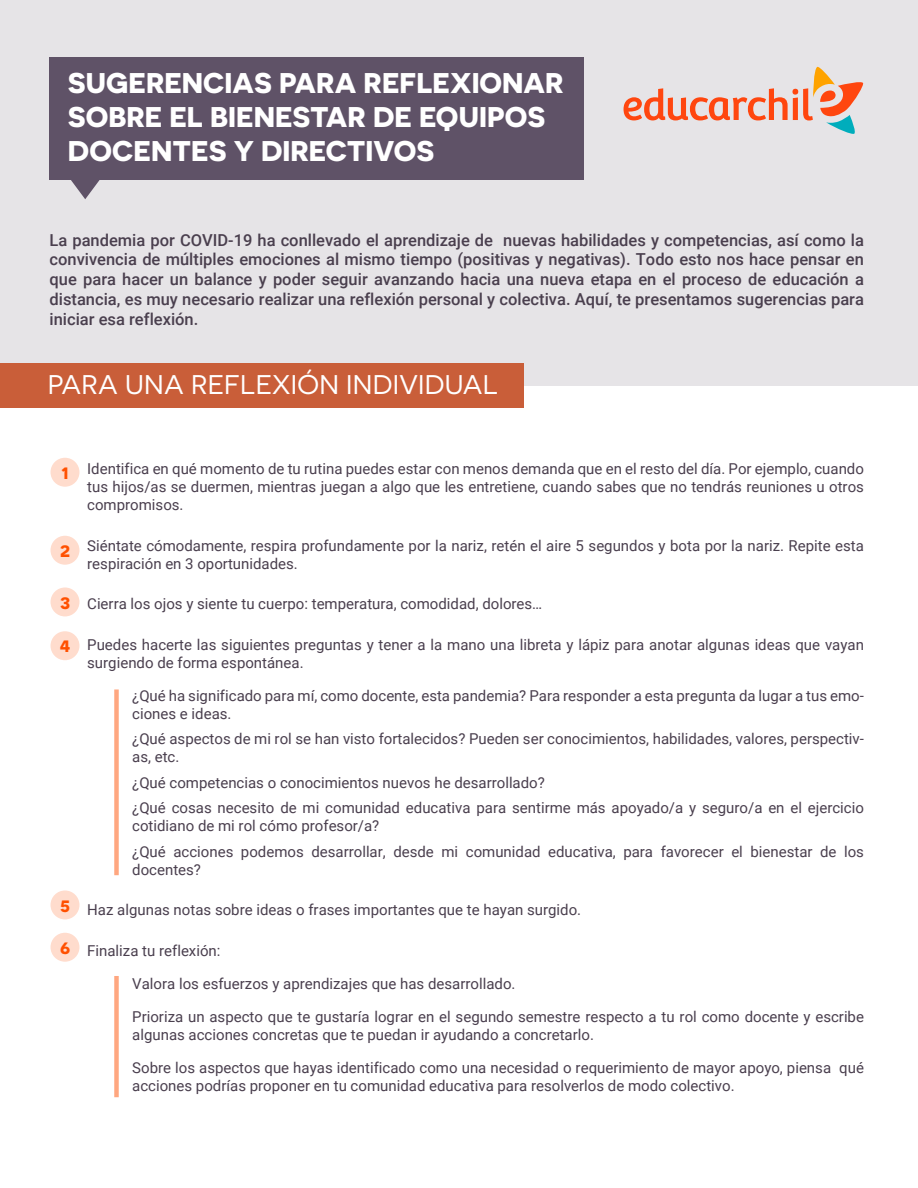
<style>
.page{position:relative;width:918px;height:1188px;background:#fff}
.page>*{position:absolute;margin:0;border:0;box-sizing:border-box;transform-origin:0 0}
.t1{font:700 28.5px/34.2px "Novecentosanswide";color:#fff}
.t2{font:27px "Novecentosanswide";letter-spacing:.01em;color:#fff}
.t3{font:500 16.5px/19.8px "Roboto";color:#4a3f4e;text-align:justify}
.t4{font:700 16.5px "Novecentosanswide";color:#ff5000}
.t5{font:15px/18px "Roboto";color:#4a3f4e}
</style>
<div class="page">
<div style="left:0;top:0;width:918px;height:386px;background:#e6e4e7"></div>
<svg style="left:624px;top:66px;width:240px;height:68px"></svg>
<div style="left:49px;top:57px;width:535px;height:122px;background:#5f5267"></div>
<svg style="left:64px;top:179px;width:42px;height:20px"></svg>
<div style="left:0;top:363px;width:523px;height:45px;background:#c95e39"></div>
<div style="left:51px;top:458px;width:28px;height:29px;background:#ffdccd;border-radius:50%"></div>
<div style="left:51px;top:536px;width:28px;height:29px;background:#ffdccd;border-radius:50%"></div>
<div style="left:51px;top:587px;width:28px;height:29px;background:#ffdccd;border-radius:50%"></div>
<div style="left:51px;top:631px;width:28px;height:29px;background:#ffdccd;border-radius:50%"></div>
<div style="left:51px;top:890px;width:28px;height:29px;background:#ffdccd;border-radius:50%"></div>
<div style="left:51px;top:933px;width:28px;height:29px;background:#ffdccd;border-radius:50%"></div>
<div style="left:114px;top:689px;width:5px;height:186px;background:#ffa780"></div>
<div style="left:114px;top:976px;width:5px;height:121px;background:#ffa780"></div>
<h1 class="t1" style="left:68px;top:65px;width:497px">SUGERENCIAS PARA REFLEXIONAR<br>SOBRE EL BIENESTAR DE EQUIPOS<br>DOCENTES Y DIRECTIVOS</h1>
<p class="t3" style="left:50px;top:229px;width:816px">La pandemia por COVID-19 ha conllevado el aprendizaje de nuevas habilidades y competencias, así como la convivencia de múltiples emociones al mismo tiempo (positivas y negativas). Todo esto nos hace pensar en que para hacer un balance y poder seguir avanzando hacia una nueva etapa en el proceso de educación a distancia, es muy necesario realizar una reflexión personal y colectiva. Aquí, te presentamos sugerencias para iniciar esa reflexión.</p>
<h2 class="t2" style="left:48px;top:369px;width:452px">PARA UNA REFLEXIÓN INDIVIDUAL</h2>
<p class="t4" style="left:61px;top:463px;width:9px">1</p>
<p class="t4" style="left:60px;top:541px;width:11px">2</p>
<p class="t4" style="left:60px;top:593px;width:12px">3</p>
<p class="t4" style="left:60px;top:636px;width:12px">4</p>
<p class="t4" style="left:60px;top:896px;width:11px">5</p>
<p class="t4" style="left:60px;top:938px;width:12px">6</p>
<p class="t5" style="left:87px;top:460px;width:778px;text-align:justify">Identifica en qué momento de tu rutina puedes estar con menos demanda que en el resto del día. Por ejemplo, cuando tus hijos/as se duermen, mientras juegan a algo que les entretiene, cuando sabes que no tendrás reuniones u otros compromisos.</p>
<p class="t5" style="left:87px;top:536px;width:778px">Siéntate cómodamente, respira profundamente por la nariz, retén el aire 5 segundos y bota por la nariz. Repite esta respiración en 3 oportunidades.</p>
<p class="t5" style="left:87px;top:595px;width:457px">Cierra los ojos y siente tu cuerpo: temperatura, comodidad, dolores…</p>
<p class="t5" style="left:87px;top:635px;width:778px">Puedes hacerte las siguientes preguntas y tener a la mano una libreta y lápiz para anotar algunas ideas que vayan surgiendo de forma espontánea.</p>
<p class="t5" style="left:132px;top:686px;width:733px">¿Qué ha significado para mí, como docente, esta pandemia? Para responder a esta pregunta da lugar a tus emo&shy;ciones e ideas.</p>
<p class="t5" style="left:132px;top:730px;width:733px">¿Qué aspectos de mi rol se han visto fortalecidos? Pueden ser conocimientos, habilidades, valores, perspectiv&shy;as, etc.</p>
<p class="t5" style="left:132px;top:769px;width:733px;line-height:25.5px">¿Qué competencias o conocimientos nuevos he desarrollado?<br>¿Qué cosas necesito de mi comunidad educativa para sentirme más apoyado/a y seguro/a en el ejercicio</p>
<p class="t5" style="left:132px;top:813px;width:733px;line-height:25.5px">cotidiano de mi rol cómo profesor/a?<br>¿Qué acciones podemos desarrollar, desde mi comunidad educativa, para favorecer el bienestar de los</p>
<p class="t5" style="left:132px;top:860px;width:70px">docentes?</p>
<p class="t5" style="left:87px;top:901px;width:496px">Haz algunas notas sobre ideas o frases importantes que te hayan surgido.</p>
<p class="t5" style="left:87px;top:941px;width:135px">Finaliza tu reflexión:</p>
<p class="t5" style="left:132px;top:974px;width:385px">Valora los esfuerzos y aprendizajes que has desarrollado.</p>
<p class="t5" style="left:132px;top:1007px;width:733px">Prioriza un aspecto que te gustaría lograr en el segundo semestre respecto a tu rol como docente y escribe algunas acciones concretas que te puedan ir ayudando a concretarlo.</p>
<p class="t5" style="left:132px;top:1058px;width:733px">Sobre los aspectos que hayas identificado como una necesidad o requerimiento de mayor apoyo, piensa qué acciones podrías proponer en tu comunidad educativa para resolverlos de modo colectivo.</p>
</div>
